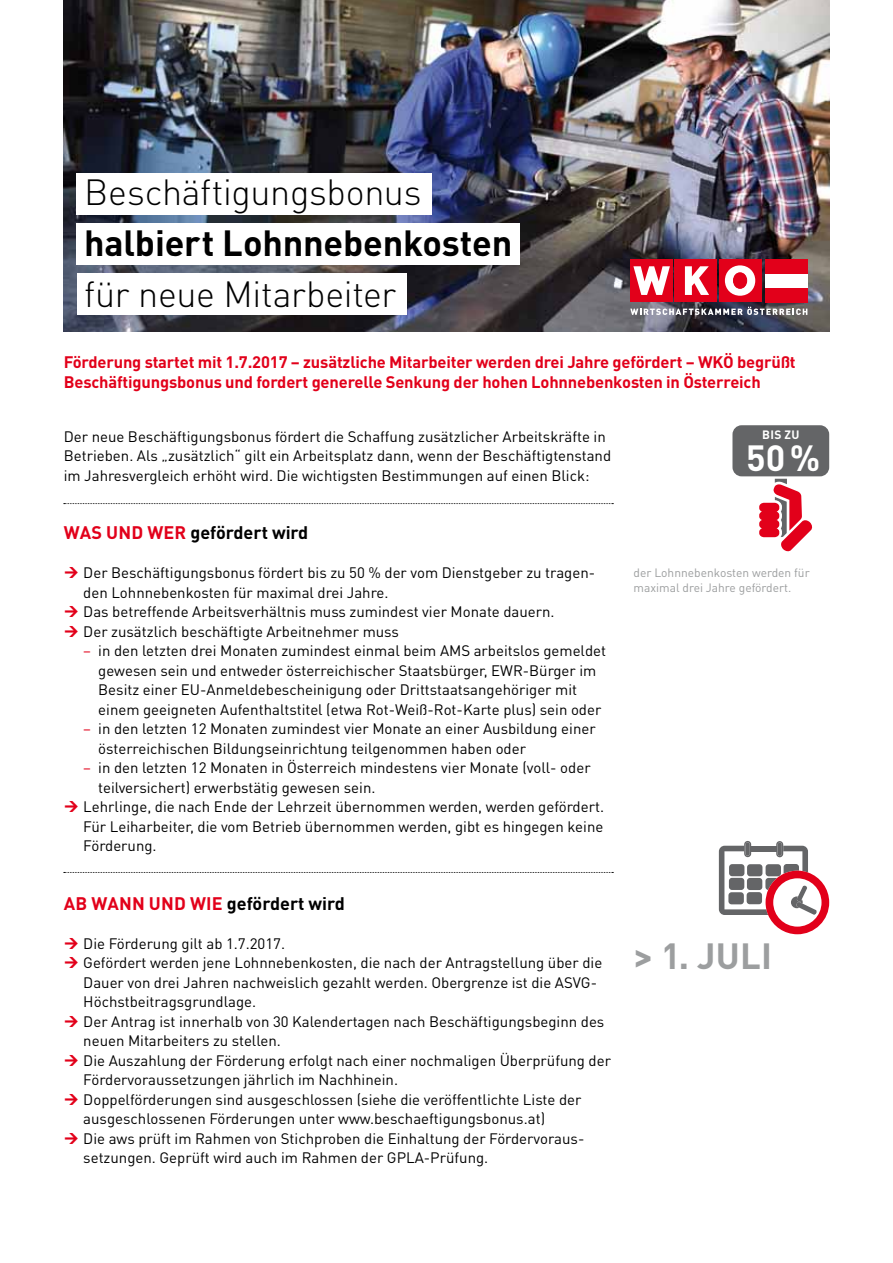
<style>
.page{position:relative;width:893px;height:1263px;background:#fff}
.page>*{position:absolute;margin:0;border:0;box-sizing:border-box;transform-origin:0 0}
.t1{font:300 36px "DIN Pro";letter-spacing:-.01em;color:#000}
.t2{font:700 36px "DIN Pro";letter-spacing:-.005em;color:#000}
.t3{font:700 36px "DIN Pro";color:#9c9e9f}
.t4{font:700 36px "DIN Pro";color:#fff}
.t5{font:700 18px "DIN Pro";letter-spacing:.01em;color:#000}
.t6{font:700 16.5px/19.8px "DIN Pro";letter-spacing:-.01em;color:#e2001a}
.t7{font:15px/19.5px "DIN Pro";color:#000}
.t8{font:12px/15px "DIN Pro";color:#9c9e9f}
.t9{font:700 12px "DIN Pro";color:#fff}
.s1{color:#e2001a}
</style>
<div class="page">
<img style="left:64px;top:0;width:765px;height:332px">
<div style="left:765px;top:274px;width:42px;height:14px;background:#fff"></div>
<div style="left:719px;top:260px;width:42px;height:42px;background:#e2001a"></div>
<div style="left:675px;top:260px;width:42px;height:42px;background:#e2001a"></div>
<svg style="left:630px;top:307px;width:177px;height:8px"></svg>
<svg style="left:685px;top:266px;width:24px;height:29px"></svg>
<div style="left:631px;top:260px;width:42px;height:42px;background:#e2001a"></div>
<svg style="left:633px;top:266px;width:37px;height:29px"></svg>
<div style="left:765px;top:260px;width:42px;height:14px;background:#e2001a"></div>
<div style="left:765px;top:288px;width:42px;height:14px;background:#e2001a"></div>
<svg style="left:725px;top:265px;width:30px;height:31px"></svg>
<div style="left:733px;top:273px;width:14px;height:15px;background:#e2001a;border-radius:50%"></div>
<div style="left:733px;top:272px;width:14px;height:17px;border:1px solid #e2001a;border-radius:50%"></div>
<svg style="left:64px;top:503px;width:549px;height:1px"></svg>
<svg style="left:64px;top:872px;width:549px;height:1px"></svg>
<div style="left:732px;top:425px;width:97px;height:51px;background:#646567;border-radius:9px"></div>
<svg style="left:759px;top:479px;width:54px;height:73px"></svg>
<svg style="left:719px;top:841px;width:110px;height:93px"></svg>
<div style="left:77px;top:173px;width:355px;height:42px;background:#fff"></div>
<div style="left:77px;top:224px;width:443px;height:41px;background:#fff"></div>
<div style="left:77px;top:273px;width:329px;height:42px;background:#fff"></div>
<h1 class="t1" style="left:84px;top:168px;width:339px">Beschäftigungsbonus</h1>
<h1 class="t2" style="left:84px;top:219px;width:430px">halbiert Lohnnebenkosten</h1>
<h1 class="t1" style="left:84px;top:270px;width:314px">für neue Mitarbeiter</h1>
<p class="t6" style="left:64px;top:352px;width:733px">Förderung startet mit 1.7.2017 – zusätzliche Mitarbeiter werden drei Jahre gefördert – WKÖ begrüßt<br>Beschäftigungsbonus und fordert generelle Senkung der hohen Lohnnebenkosten in Österreich</p>
<p class="t7" style="left:64px;top:426px;width:549px">Der neue Beschäftigungsbonus fördert die Schaffung zusätzlicher Arbeitskräfte in<br>Betrieben. Als „zusätzlich“ gilt ein Arbeitsplatz dann, wenn der Beschäftigtenstand im Jahresvergleich erhöht wird. Die wichtigsten Bestimmungen auf einen Blick:</p>
<p class="t9" style="left:762px;top:426px;width:37px">BIS ZU</p>
<h1 class="t4" style="left:746px;top:433px;width:75px">50 %</h1>
<p class="t5" style="left:64px;top:520px;width:246px"><span class="s1">Was und wer</span> gefördert wird</p>
<p class="t7" style="left:83px;top:562px;width:513px">Der Beschäftigungsbonus fördert bis zu 50 % der vom Dienstgeber zu tragen&shy;den Lohnnebenkosten für maximal drei Jahre.<br>Das betreffende Arbeitsverhältnis muss zumindest vier Monate dauern.<br>Der zusätzlich beschäftigte Arbeitnehmer muss</p>
<p class="t7" style="left:98px;top:640px;width:509px;text-indent:-15px"><span class="s1">–</span> in den letzten drei Monaten zumindest einmal beim AMS arbeitslos gemeldet gewesen sein und entweder österreichischer Staatsbürger, EWR-Bürger im Besitz einer EU-Anmeldebescheinigung oder Drittstaatsangehöriger mit einem geeigneten Aufenthaltstitel (etwa Rot-Weiß-Rot-Karte plus) sein oder</p>
<p class="t7" style="left:98px;top:718px;width:499px;text-indent:-15px"><span class="s1">–</span> in den letzten 12 Monaten zumindest vier Monate an einer Ausbildung einer österreichischen Bildungseinrichtung teilgenommen haben oder</p>
<p class="t7" style="left:83px;top:757px;width:509px"><span class="s1">–</span> in den letzten 12 Monaten in Österreich mindestens vier Monate (voll- oder</p>
<p class="t7" style="left:98px;top:777px;width:279px">teilversichert) erwerbstätig gewesen sein.</p>
<p class="t7" style="left:83px;top:796px;width:522px">Lehrlinge, die nach Ende der Lehrzeit übernommen werden, werden gefördert.</p>
<p class="t7" style="left:83px;top:816px;width:522px">Für Leiharbeiter, die vom Betrieb übernommen werden, gibt es hingegen keine</p>
<p class="t7" style="left:83px;top:835px;width:75px">Förderung.</p>
<p class="t5" style="left:64px;top:891px;width:282px"><span class="s1">Ab wann und wie</span> gefördert wird</p>
<p class="t7" style="left:83px;top:933px;width:529px">Die Förderung gilt ab 1.7.2017.<br>Gefördert werden jene Lohnnebenkosten, die nach der Antragstellung über die Dauer von drei Jahren nachweislich gezahlt werden. Obergrenze ist die ASVG-Höchstbeitragsgrundlage.<br>Der Antrag ist innerhalb von 30 Kalendertagen nach Beschäftigungsbeginn des neuen Mitarbeiters zu stellen.<br>Die Auszahlung der Förderung erfolgt nach einer nochmaligen Überprüfung der Fördervoraussetzungen jährlich im Nachhinein.<br>Doppelförderungen sind ausgeschlossen (siehe die veröffentlichte Liste der ausgeschlossenen Förderungen unter www.beschaeftigungsbonus.at)<br>Die aws prüft im Rahmen von Stichproben die Einhaltung der Fördervoraus&shy;setzungen. Geprüft wird auch im Rahmen der GPLA-Prüfung.</p>
<p class="t8" style="left:634px;top:565px;width:178px">der Lohnnebenkosten werden für maximal drei Jahre gefördert.</p>
<h1 class="t3" style="left:634px;top:931px;width:140px">&gt; 1. Juli</h1>
</div>
